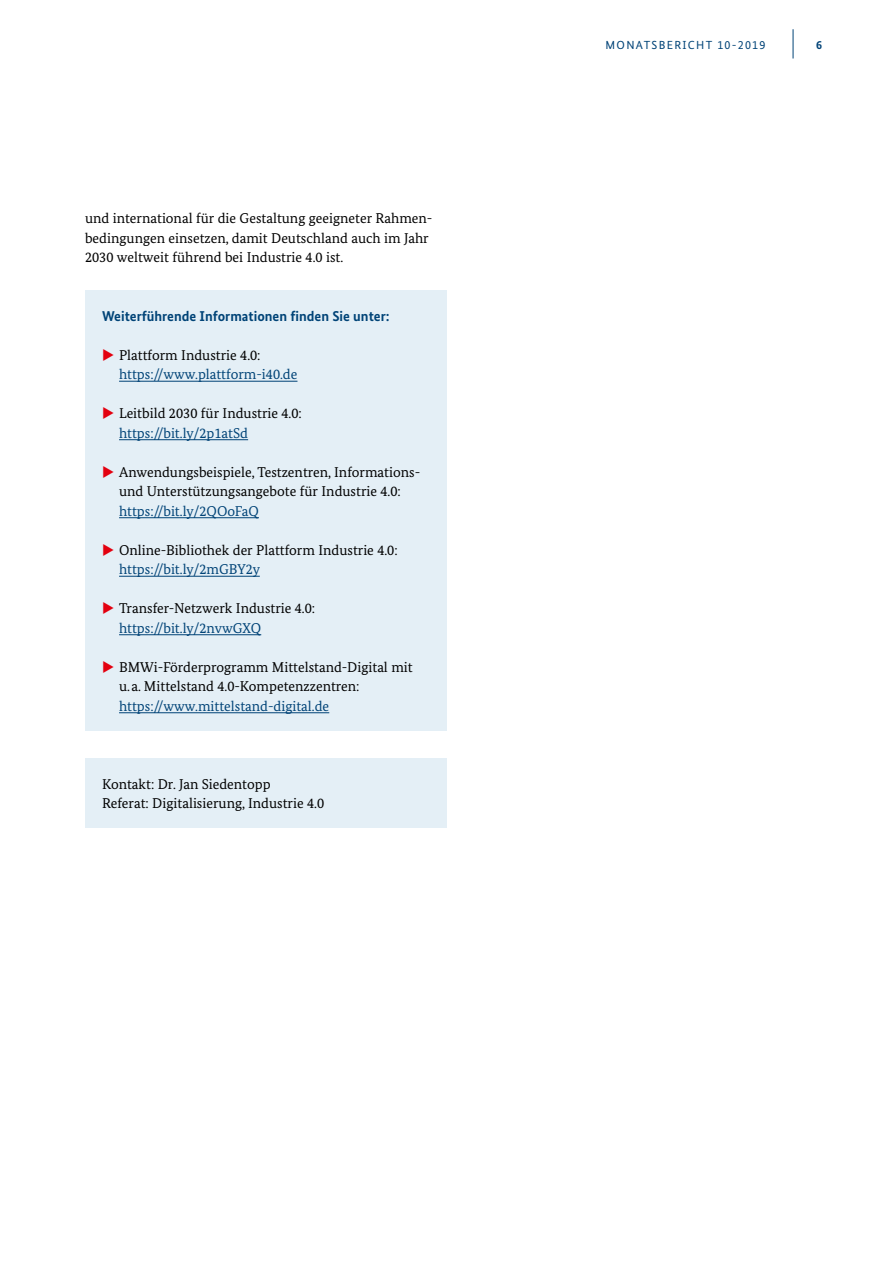
<style>
.page{position:relative;width:893px;height:1263px;background:#fff}
.page>*{position:absolute;margin:0;border:0;box-sizing:border-box;transform-origin:0 0}
.t1{font:14.25px/19.5px "Bundes Serif";color:#000}
.t2{font:14.25px/19.5px "Bundes Serif";color:#004377}
.t3{font:700 14.25px "Bundes Sans";color:#004377}
.t4{font:700 12px "Bundes Sans";color:#004377}
.t5{font:11.7px "Bundes Sans";letter-spacing:.11em;color:#004377}
.s1{color:#e3000f}
.s2{color:#000}
.s3{color:#004377}
.s4{font-size:12px}
</style>
<div class="page">
<hr style="left:793px;top:29px;width:1px;height:30px;background:#004377">
<div style="left:85px;top:291px;width:361px;height:39px;background:#e4eff6"></div>
<div style="left:85px;top:330px;width:361px;height:69px;background:#e4eff6"></div>
<hr style="left:119px;top:381px;width:178px;height:1px;background:#004377">
<div style="left:85px;top:388px;width:361px;height:69px;background:#e4eff6"></div>
<hr style="left:119px;top:439px;width:129px;height:1px;background:#004377">
<div style="left:85px;top:447px;width:361px;height:88px;background:#e4eff6"></div>
<hr style="left:119px;top:517px;width:140px;height:1px;background:#004377">
<div style="left:85px;top:525px;width:361px;height:69px;background:#e4eff6"></div>
<hr style="left:119px;top:576px;width:141px;height:1px;background:#004377">
<div style="left:85px;top:583px;width:361px;height:69px;background:#e4eff6"></div>
<hr style="left:119px;top:634px;width:142px;height:1px;background:#004377">
<div style="left:85px;top:642px;width:361px;height:88px;background:#e4eff6"></div>
<hr style="left:119px;top:712px;width:210px;height:1px;background:#004377">
<div style="left:85px;top:759px;width:361px;height:69px;background:#e4eff6"></div>
<p class="t1" style="left:85px;top:209px;width:349px">und international für die Gestaltung geeigneter Rahmen&shy;bedingungen einsetzen, damit Deutschland auch im Jahr<br>2030 weltweit führend bei Industrie 4.0 ist.</p>
<h3 class="t3" style="left:102px;top:307px;width:289px">Weiterführende Informationen finden Sie unter:</h3>
<p class="t2" style="left:119px;top:345px;width:180px;text-indent:-17px"><span class="s1">•</span> <span class="s2">Plattform Industrie 4.0: </span>https://www.plattform-i40.de</p>
<p class="t1" style="left:119px;top:404px;width:184px;text-indent:-17px"><span class="s1">•</span> Leitbild 2030 für Industrie 4.0: <span class="s3">https://bit.ly/2p1atSd</span></p>
<p class="t1" style="left:119px;top:462px;width:303px;text-indent:-17px"><span class="s1">•</span> Anwendungsbeispiele, Testzentren, Informations&shy;und Unterstützungsangebote für Industrie 4.0: <span class="s3">https://bit.ly/2QOoFaQ</span></p>
<p class="t1" style="left:119px;top:540px;width:280px;text-indent:-17px"><span class="s1">•</span> Online-Bibliothek der Plattform Industrie 4.0: <span class="s3">https://bit.ly/2mGBY2y</span></p>
<p class="t1" style="left:119px;top:599px;width:198px;text-indent:-17px"><span class="s1">•</span> Transfer-Netzwerk Industrie 4.0: <span class="s3">https://bit.ly/2nvwGXQ</span></p>
<p class="t1" style="left:119px;top:657px;width:295px;text-indent:-17px"><span class="s1">•</span> BMWi-Förderprogramm Mittelstand-Digital mit u. a. Mittelstand 4.0-Kompetenzzentren: <span class="s3">https://www.mittelstand-digital.de</span></p>
<p class="t1" style="left:102px;top:774px;width:224px">Kontakt: Dr. Jan Siedentopp<br>Referat: Digitalisierung, Industrie 4.0</p>
<p class="t5" style="left:606px;top:38px;width:161px">MONATSBERICHT <span class="s4">10-2019</span></p>
<p class="t4" style="left:816px;top:38px;width:7px">6</p>
</div>
